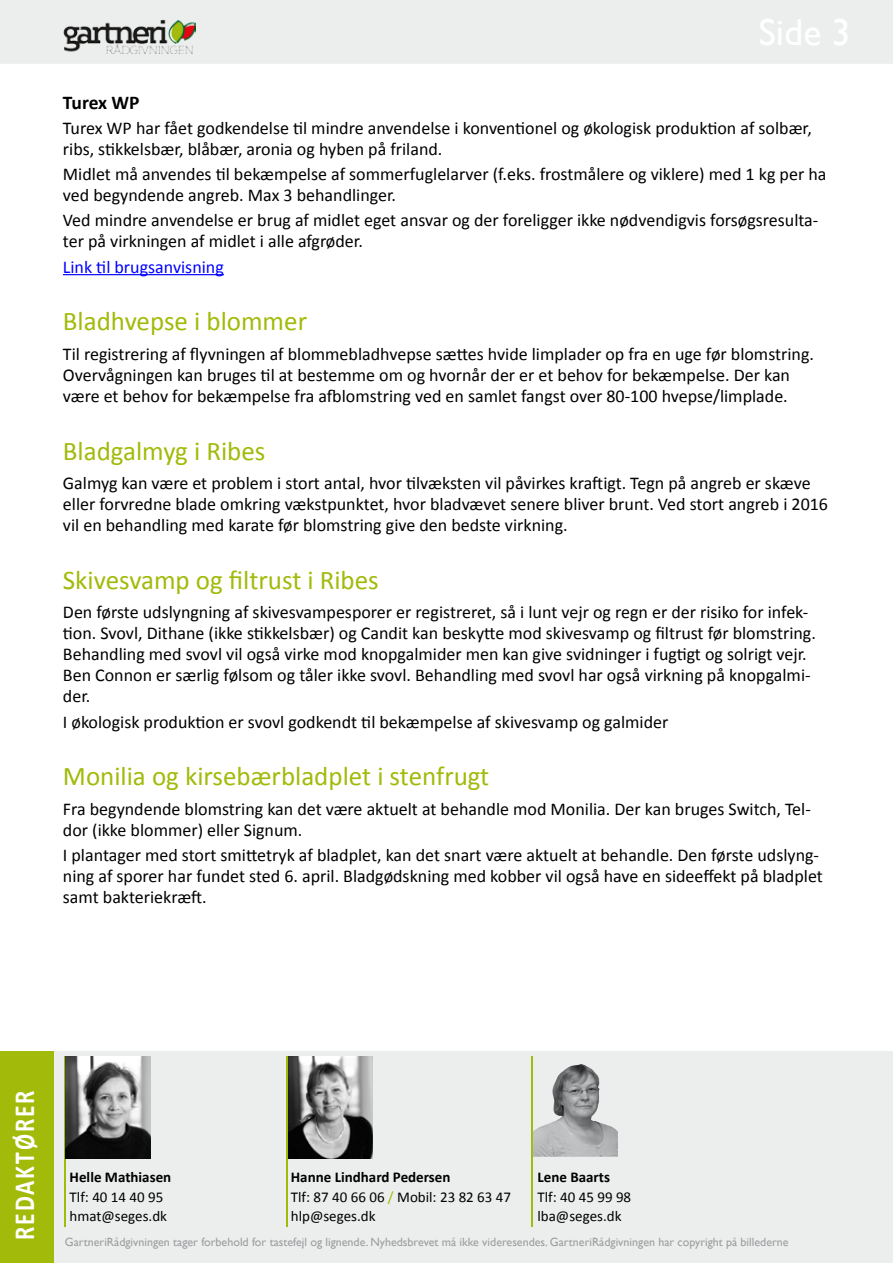
<style>
.page{position:relative;width:893px;height:1263px;background:#fff}
.page>*{position:absolute;margin:0;border:0;box-sizing:border-box;transform-origin:0 0}
.t1{font:700 29.25px "Calibri";letter-spacing:.08em;color:#fff;scale:.81 1}
.t2{font:27px "Calibri";color:#a2ba09}
.t3{font:700 19.5px "Calibri";letter-spacing:-.01em;color:#000}
.t4{font:18px/21px "Calibri";color:#000}
.t5{font:18px "Calibri";color:#00f}
.t6{font:15px/19.5px "Calibri";color:#000}
.t7{font:700 15px "Calibri";color:#000}
.t8{font:12px "Gill Sans";color:#9c9e9f}
.s1{font-weight:700}
.s2{color:#a2ba09}
</style>
<div class="page">
<div style="left:1px;top:1px;width:891px;height:62px;background:#eceded"></div>
<div style="left:0;top:0;width:893px;height:64px;border:2px solid #eceded"></div>
<img style="left:64px;top:20px;width:131px;height:34px">
<div style="left:0;top:1051px;width:893px;height:212px;background:#eceded"></div>
<div style="left:0;top:1051px;width:53px;height:212px;background:#a2ba09"></div>
<img style="left:288px;top:1056px;width:85px;height:102px">
<hr style="left:65px;top:1056px;width:1px;height:170px;background:#a2ba09">
<hr style="left:286px;top:1056px;width:1px;height:170px;background:#a2ba09">
<hr style="left:532px;top:1056px;width:1px;height:170px;background:#a2ba09">
<hr style="left:63px;top:274px;width:161px;height:1px;background:#00f">
<img style="left:66px;top:1056px;width:85px;height:102px">
<img style="left:533px;top:1064px;width:85px;height:93px">
<p class="t3" style="left:63px;top:90px;width:78px">Turex WP</p>
<p class="t4" style="left:63px;top:117px;width:750px">Turex WP har fået godkendelse til mindre anvendelse i konventionel og økologisk produktion af solbær, ribs, stikkelsbær, blåbær, aronia og hyben på friland.</p>
<p class="t4" style="left:63px;top:164px;width:765px">Midlet må anvendes til bekæmpelse af sommerfuglelarver (f.eks. frostmålere og viklere) med 1 kg per ha ved begyndende angreb. Max 3 behandlinger.</p>
<p class="t4" style="left:63px;top:210px;width:757px">Ved mindre anvendelse er brug af midlet eget ansvar og der foreligger ikke nødvendigvis forsøgsresulta&shy;ter på virkningen af midlet i alle afgrøder.</p>
<p class="t5" style="left:63px;top:255px;width:162px">Link til brugsanvisning</p>
<h2 class="t2" style="left:63px;top:304px;width:246px">Bladhvepse i blommer</h2>
<p class="t4" style="left:63px;top:343px;width:753px">Til registrering af flyvningen af blommebladhvepse sættes hvide limplader op fra en uge før blomstring.<br>Overvågningen kan bruges til at bestemme om og hvornår der er et behov for bekæmpelse. Der kan være et behov for bekæmpelse fra afblomstring ved en samlet fangst over 80-100 hvepse/limplade.</p>
<h2 class="t2" style="left:63px;top:434px;width:204px">Bladgalmyg i Ribes</h2>
<p class="t4" style="left:63px;top:473px;width:767px">Galmyg kan være et problem i stort antal, hvor tilvæksten vil påvirkes kraftigt. Tegn på angreb er skæve eller forvredne blade omkring vækstpunktet, hvor bladvævet senere bliver brunt. Ved stort angreb i 2016 vil en behandling med karate før blomstring give den bedste virkning.</p>
<h2 class="t2" style="left:63px;top:563px;width:317px">Skivesvamp og filtrust i Ribes</h2>
<p class="t4" style="left:63px;top:602px;width:754px">Den første udslyngning af skivesvampesporer er registreret, så i lunt vejr og regn er der risiko for infek&shy;tion. Svovl, Dithane (ikke stikkelsbær) og Candit kan beskytte mod skivesvamp og filtrust før blomstring.<br>Behandling med svovl vil også virke mod knopgalmider men kan give svidninger i fugtigt og solrigt vejr.<br>Ben Connon er særlig følsom og tåler ikke svovl. Behandling med svovl har også virkning på knopgalmi&shy;der.</p>
<p class="t4" style="left:63px;top:711px;width:607px">I økologisk produktion er svovl godkendt til bekæmpelse af skivesvamp og galmider</p>
<h2 class="t2" style="left:63px;top:759px;width:428px">Monilia og kirsebærbladplet i stenfrugt</h2>
<p class="t4" style="left:63px;top:798px;width:749px">Fra begyndende blomstring kan det være aktuelt at behandle mod Monilia. Der kan bruges Switch, Tel&shy;dor (ikke blommer) eller Signum.</p>
<p class="t4" style="left:63px;top:845px;width:761px">I plantager med stort smittetryk af bladplet, kan det snart være aktuelt at behandle. Den første udslyng&shy;ning af sporer har fundet sted 6. april. Bladgødskning med kobber vil også have en sideeffekt på bladplet samt bakteriekræft.</p>
<h1 class="t1" style="left:6px;top:1240px;width:186px;rotate:-90deg">REDAKTØRER</h1>
<p class="t7" style="left:70px;top:1168px;width:103px">Helle Mathiasen</p>
<p class="t6" style="left:70px;top:1187px;width:99px">Tlf: 40 14 40 95 hmat@seges.dk</p>
<p class="t6" style="left:291px;top:1168px;width:222px"><span class="s1">Hanne Lindhard Pedersen<br></span>Tlf: 87 40 66 06 <span class="s2">/</span> Mobil: 23 82 63 47 hlp@seges.dk</p>
<p class="t7" style="left:537px;top:1168px;width:74px">Lene Baarts</p>
<p class="t6" style="left:537px;top:1187px;width:95px">Tlf: 40 45 99 98 lba@seges.dk</p>
<p class="t8" style="left:65px;top:1235px;width:725px">GartneriRådgivningen tager forbehold for tastefejl og lignende. Nyhedsbrevet må ikke videresendes. GartneriRådgivningen har copyright på billederne</p>
</div>
